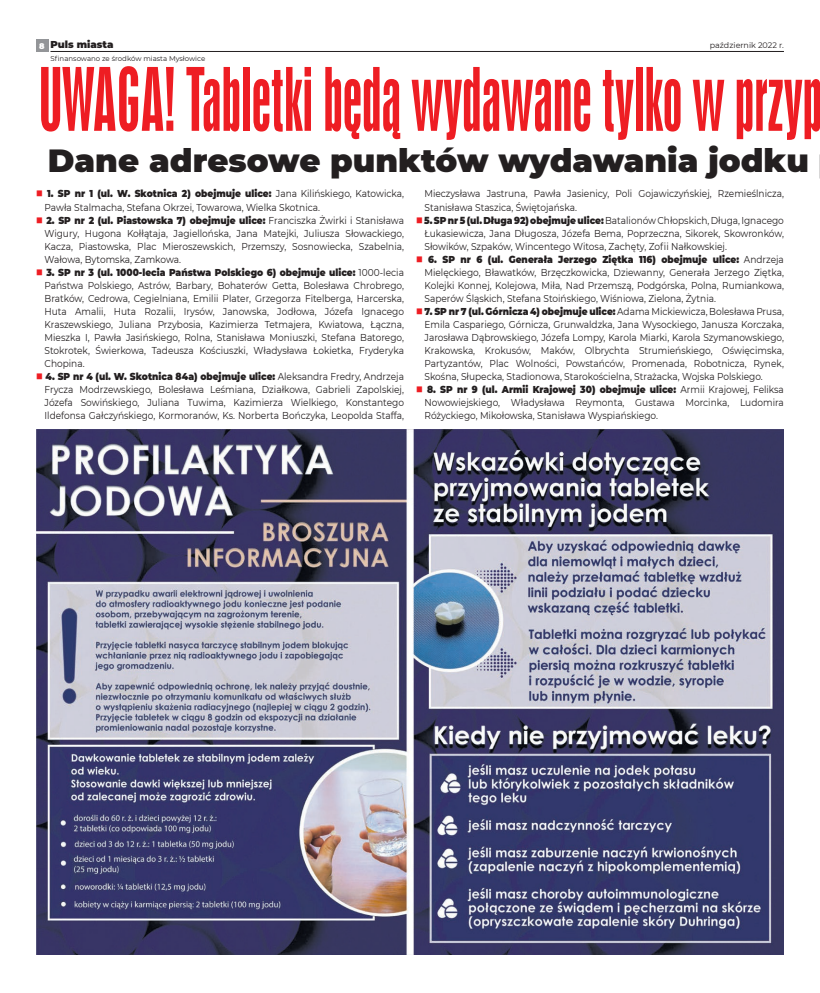
<style>
.page{position:relative;width:820px;height:993px;background:#fff}
.page>*{position:absolute;margin:0;border:0;box-sizing:border-box;transform-origin:0 0}
.tytul_maly{font:81.6px "Swis 924 EU";color:#ee1d23;scale:.74 1}
.t1{font:900 32px "Montserrat";color:#231f20}
.t2{font:10px/13px "Montserrat";color:#231f20;text-align:justify;scale:.9 1}
.tekst{font:900 10px "Montserrat";color:#231f20}
.t3{font:8px "Montserrat";color:#231f20}
.tekst-2{font:900 8px "Montserrat";color:#fff}
.tekst-3{font:7px "Montserrat";color:#231f20}
.s1{color:#ee1d23}
.s2{font-weight:900}
</style>
<div class="page">
<img style="left:36px;top:430px;width:747px;height:524px">
<div style="left:36px;top:40px;width:12px;height:12px;background:#939598"></div>
<hr style="left:50px;top:51px;width:733px;height:1px;background:#231f20">
<p class="tekst-2" style="left:39px;top:40px;width:7px">8</p>
<p class="tekst" style="left:50px;top:37px;width:65px">Puls miasta</p>
<p class="t3" style="left:709px;top:39px;width:76px">październik 2022 r.</p>
<p class="tekst-3" style="left:50px;top:54px;width:156px">Sfinansowano ze środków miasta Mysłowice</p>
<p class="tytul_maly" style="left:39px;top:50px;width:1058px">UWAGA! Tabletki będą wydawane tylko w przyp</p>
<p class="t1" style="left:48px;top:136px;width:762px">Dane adresowe punktów wydawania jodku</p>
<p class="t2" style="left:45px;top:187px;width:401px;text-indent:-9px"><span class="s1">■</span> <span class="s2">1. SP nr 1 (ul. W. Skotnica 2) obejmuje ulice:</span> Jana Kilińskiego, Katowicka,<br>Pawła Stalmacha, Stefana Okrzei, Towarowa, Wielka Skotnica.</p>
<p class="t2" style="left:45px;top:213px;width:401px;text-indent:-9px"><span class="s1">■</span> <span class="s2">2. SP nr 2 (ul. Piastowska 7) obejmuje ulice:</span> Franciszka Żwirki i Stanisława Wigury, Hugona Kołłątaja, Jagiellońska, Jana Matejki, Juliusza Słowackiego, Kacza, Piastowska, Plac Mieroszewskich, Przemszy, Sosnowiecka, Szabelnia, Wałowa, Bytomska, Zamkowa.</p>
<p class="t2" style="left:45px;top:265px;width:401px;text-indent:-9px"><span class="s1">■</span> <span class="s2">3. SP nr 3 (ul. 1000-lecia Państwa Polskiego 6) obejmuje ulice:</span> 1000-lecia Państwa Polskiego, Astrów, Barbary, Bohaterów Getta, Bolesława Chrobrego, Bratków, Cedrowa, Cegielniana, Emilii Plater, Grzegorza Fitelberga, Harcerska, Huta Amalii, Huta Rozalii, Irysów, Janowska, Jodłowa, Józefa Ignacego Kraszewskiego, Juliana Przybosia, Kazimierza Tetmajera, Kwiatowa, Łączna, Mieszka I, Pawła Jasińskiego, Rolna, Stanisława Moniuszki, Stefana Batorego, Stokrotek, Świerkowa, Tadeusza Kościuszki, Władysława Łokietka, Fryderyka Chopina.</p>
<p class="t2" style="left:45px;top:369px;width:401px;text-indent:-9px"><span class="s1">■</span> <span class="s2">4. SP nr 4 (ul. W. Skotnica 84a) obejmuje ulice:</span> Aleksandra Fredry, Andrzeja Frycza Modrzewskiego, Bolesława Leśmiana, Działkowa, Gabrieli Zapolskiej, Józefa Sowińskiego, Juliana Tuwima, Kazimierza Wielkiego, Konstantego Ildefonsa Gałczyńskiego, Kormoranów, Ks. Norberta Bończyka, Leopolda Staffa,</p>
<p class="t2" style="left:424px;top:187px;width:401px">Mieczysława Jastruna, Pawła Jasienicy, Poli Gojawiczyńskiej, Rzemieślnicza,<br>Stanisława Staszica, Świętojańska.</p>
<p class="t2" style="left:424px;top:213px;width:401px;text-indent:-9px"><span class="s1">■</span> <span class="s2">5. SP nr 5 (ul. Długa 92) obejmuje ulice:</span> Batalionów Chłopskich, Długa, Ignacego Łukasiewicza, Jana Długosza, Józefa Bema, Poprzeczna, Sikorek, Skowronków, Słowików, Szpaków, Wincentego Witosa, Zachęty, Zofii Nałkowskiej.</p>
<p class="t2" style="left:424px;top:252px;width:401px;text-indent:-9px"><span class="s1">■</span> <span class="s2">6. SP nr 6 (ul. Generała Jerzego Ziętka 116) obejmuje ulice:</span> Andrzeja Mielęckiego, Bławatków, Brzęczkowicka, Dziewanny, Generała Jerzego Ziętka, Kolejki Konnej, Kolejowa, Miła, Nad Przemszą, Podgórska, Polna, Rumiankowa, Saperów Śląskich, Stefana Stoińskiego, Wiśniowa, Zielona, Żytnia.</p>
<p class="t2" style="left:424px;top:304px;width:401px;text-indent:-9px"><span class="s1">■</span> <span class="s2">7. SP nr 7 (ul. Górnicza 4) obejmuje ulice:</span> Adama Mickiewicza, Bolesława Prusa, Emila Caspariego, Górnicza, Grunwaldzka, Jana Wysockiego, Janusza Korczaka, Jarosława Dąbrowskiego, Józefa Lompy, Karola Miarki, Karola Szymanowskiego, Krakowska, Krokusów, Maków, Olbrychta Strumieńskiego, Oświęcimska, Partyzantów, Plac Wolności, Powstańców, Promenada, Robotnicza, Rynek, Skośna, Słupecka, Stadionowa, Starokościelna, Strażacka, Wojska Polskiego.</p>
<p class="t2" style="left:424px;top:382px;width:401px;text-indent:-9px"><span class="s1">■</span> <span class="s2">8. SP nr 9 (ul. Armii Krajowej 30) obejmuje ulice:</span> Armii Krajowej, Feliksa Nowowiejskiego, Władysława Reymonta, Gustawa Morcinka, Ludomira Różyckiego, Mikołowska, Stanisława Wyspiańskiego.</p>
</div>
